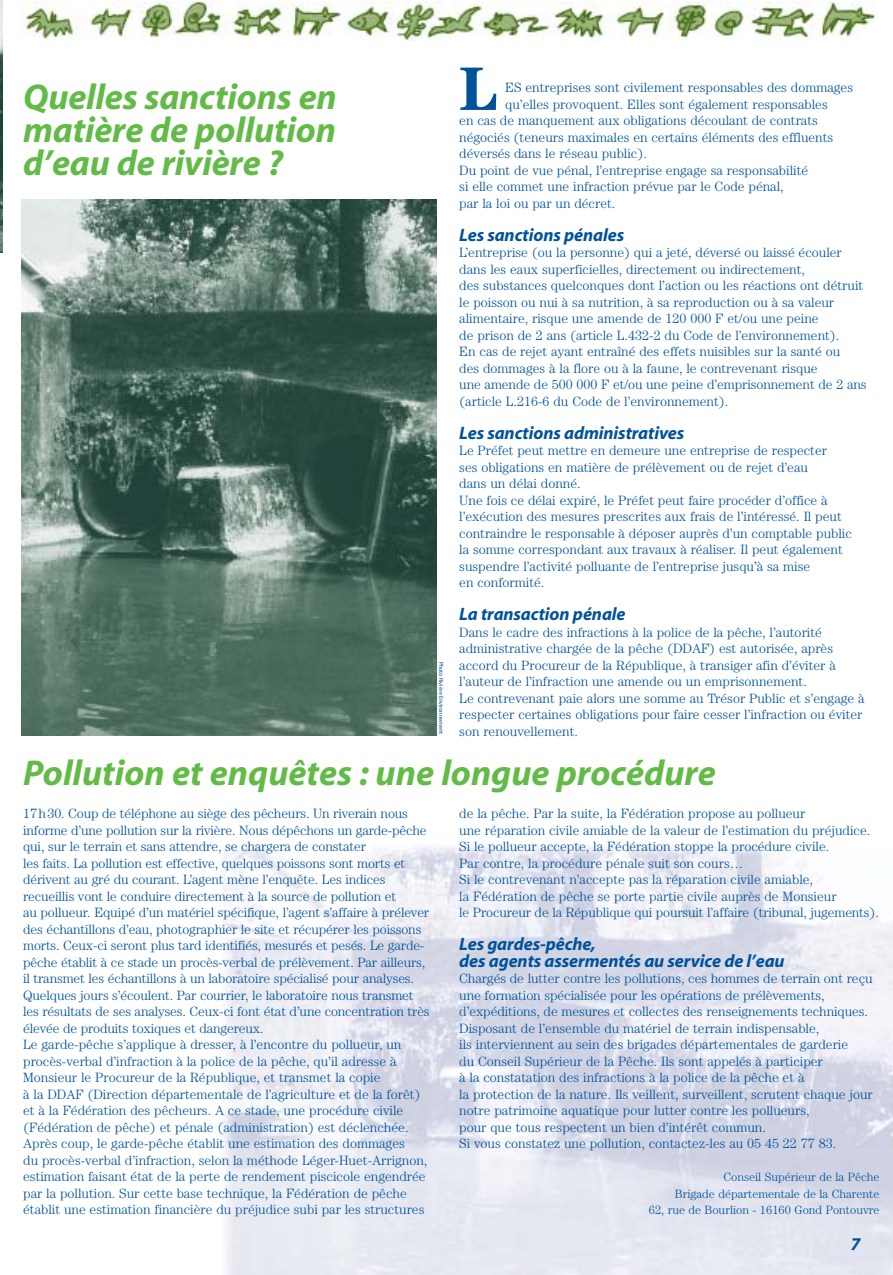
<style>
.page{position:relative;width:893px;height:1275px;background:#fff}
.page>*{position:absolute;margin:0;border:0;box-sizing:border-box;transform-origin:0 0}
.t1{font:700 61.5px "Century";color:#00529b}
.t2{font:italic 700 36px/33px "Myriad";letter-spacing:-.005em;color:#61bb46;text-align:justify}
.t3{font:italic 700 18px/16.5px "Myriad";letter-spacing:-.005em;color:#00529b}
.t4{font:300 13.5px/16.5px "Century";color:#00529b}
.t5{font:300 12px/16.5px "Century";color:#00529b;text-align:right}
.t6{font:6px "Myriad";letter-spacing:-.005em;color:#00529b}
</style>
<div class="page">
<img style="left:224px;top:846px;width:668px;height:429px">
<img style="left:22px;top:200px;width:414px;height:536px">
<img style="left:20px;top:2px;width:856px;height:39px">
<img style="left:0;top:0;width:2px;height:252px">
<h1 class="t1" style="left:459px;top:68px;width:40px">L</h1>
<h2 class="t2" style="left:23px;top:83px;width:315px">Quelles sanctions en matière de pollution d’eau de rivière ?</h2>
<p class="t4" style="left:505px;top:80px;width:349px">ES entreprises sont civilement responsables des dommages</p>
<p class="t4" style="left:505px;top:97px;width:324px">qu’elles provoquent. Elles sont également responsables</p>
<p class="t4" style="left:459px;top:113px;width:360px">en cas de manquement aux obligations découlant de contrats</p>
<p class="t4" style="left:459px;top:130px;width:375px">négociés (teneurs maximales en certains éléments des effluents</p>
<p class="t4" style="left:459px;top:146px;width:189px">déversés dans le réseau public).</p>
<p class="t4" style="left:459px;top:163px;width:350px">Du point de vue pénal, l’entreprise engage sa responsabilité</p>
<p class="t4" style="left:459px;top:179px;width:326px">si elle commet une infraction prévue par le Code pénal,</p>
<p class="t4" style="left:459px;top:196px;width:158px">par la loi ou par un décret.</p>
<h3 class="t3" style="left:459px;top:228px;width:166px">Les sanctions pénales</h3>
<p class="t4" style="left:459px;top:245px;width:409px">L’entreprise (ou la personne) qui a jeté, déversé ou laissé écouler dans les eaux superficielles, directement ou indirectement,<br>des substances quelconques dont l’action ou les réactions ont détruit le poisson ou nui à sa nutrition, à sa reproduction ou à sa valeur alimentaire, risque une amende de 120 000 F et/ou une peine<br>de prison de 2 ans (article L.432-2 du Code de l’environnement).<br>En cas de rejet ayant entraîné des effets nuisibles sur la santé ou<br>des dommages à la flore ou à la faune, le contrevenant risque<br>une amende de 500 000 F et/ou une peine d’emprisonnement de 2 ans (article L.216-6 du Code de l’environnement).</p>
<h3 class="t3" style="left:459px;top:426px;width:226px">Les sanctions administratives</h3>
<p class="t4" style="left:459px;top:443px;width:394px">Le Préfet peut mettre en demeure une entreprise de respecter<br>ses obligations en matière de prélèvement ou de rejet d’eau<br>dans un délai donné.<br>Une fois ce délai expiré, le Préfet peut faire procéder d’office à l’exécution des mesures prescrites aux frais de l’intéressé. Il peut contraindre le responsable à déposer auprès d’un comptable public la somme correspondant aux travaux à réaliser. Il peut également suspendre l’activité polluante de l’entreprise jusqu’à sa mise<br>en conformité.</p>
<h3 class="t3" style="left:459px;top:607px;width:168px">La transaction pénale</h3>
<p class="t4" style="left:459px;top:625px;width:407px">Dans le cadre des infractions à la police de la pêche, l’autorité administrative chargée de la pêche (DDAF) est autorisée, après accord du Procureur de la République, à transiger afin d’éviter à l’auteur de l’infraction une amende ou un emprisonnement.<br>Le contrevenant paie alors une somme au Trésor Public et s’engage à respecter certaines obligations pour faire cesser l’infraction ou éviter son renouvellement.</p>
<p class="t6" style="left:443px;top:662px;width:74px;rotate:90deg">Photo Rivière Environnement</p>
<h2 class="t2" style="left:23px;top:759px;width:694px">Pollution et enquêtes : une longue procédure</h2>
<p class="t4" style="left:23px;top:806px;width:408px">17h30. Coup de téléphone au siège des pêcheurs. Un riverain nous informe d’une pollution sur la rivière. Nous dépêchons un garde-pêche qui, sur le terrain et sans attendre, se chargera de constater<br>les faits. La pollution est effective, quelques poissons sont morts et dérivent au gré du courant. L’agent mène l’enquête. Les indices recueillis vont le conduire directement à la source de pollution et<br>au pollueur. Equipé d’un matériel spécifique, l’agent s’affaire à prélever des échantillons d’eau, photographier le site et récupérer les poissons morts. Ceux-ci seront plus tard identifiés, mesurés et pesés. Le garde&shy;pêche établit à ce stade un procès-verbal de prélèvement. Par ailleurs, il transmet les échantillons à un laboratoire spécialisé pour analyses.<br>Quelques jours s’écoulent. Par courrier, le laboratoire nous transmet les résultats de ses analyses. Ceux-ci font état d’une concentration très élevée de produits toxiques et dangereux.<br>Le garde-pêche s’applique à dresser, à l’encontre du pollueur, un procès-verbal d’infraction à la police de la pêche, qu’il adresse à Monsieur le Procureur de la République, et transmet la copie<br>à la DDAF (Direction départementale de l’agriculture et de la forêt) et à la Fédération des pêcheurs. A ce stade, une procédure civile (Fédération de pêche) et pénale (administration) est déclenchée.<br>Après coup, le garde-pêche établit une estimation des dommages<br>du procès-verbal d’infraction, selon la méthode Léger-Huet-Arrignon, estimation faisant état de la perte de rendement piscicole engendrée par la pollution. Sur cette base technique, la Fédération de pêche établit une estimation financière du préjudice subi par les structures</p>
<p class="t4" style="left:459px;top:806px;width:421px">de la pêche. Par la suite, la Fédération propose au pollueur<br>une réparation civile amiable de la valeur de l’estimation du préjudice.<br>Si le pollueur accepte, la Fédération stoppe la procédure civile.<br>Par contre, la procédure pénale suit son cours…<br>Si le contrevenant n’accepte pas la réparation civile amiable,<br>la Fédération de pêche se porte partie civile auprès de Monsieur<br>le Procureur de la République qui poursuit l’affaire (tribunal, jugements).</p>
<h3 class="t3" style="left:459px;top:937px;width:327px">Les gardes-pêche,<br>des agents assermentés au service de l’eau</h3>
<p class="t4" style="left:459px;top:971px;width:415px">Chargés de lutter contre les pollutions, ces hommes de terrain ont reçu une formation spécialisée pour les opérations de prélèvements, d’expéditions, de mesures et collectes des renseignements techniques.<br>Disposant de l’ensemble du matériel de terrain indispensable,<br>ils interviennent au sein des brigades départementales de garderie<br>du Conseil Supérieur de la Pêche. Ils sont appelés à participer<br>à la constatation des infractions à la police de la pêche et à<br>la protection de la nature. Ils veillent, surveillent, scrutent chaque jour notre patrimoine aquatique pour lutter contre les pollueurs,<br>pour que tous respectent un bien d’intérêt commun.<br>Si vous constatez une pollution, contactez-les au 05 45 22 77 83.</p>
<p class="t5" style="left:648px;top:1170px;width:232px">Conseil Supérieur de la Pêche<br>Brigade départementale de la Charente<br>62, rue de Bourlion - 16160 Gond Pontouvre</p>
<h3 class="t3" style="left:850px;top:1238px;width:11px">7</h3>
</div>
